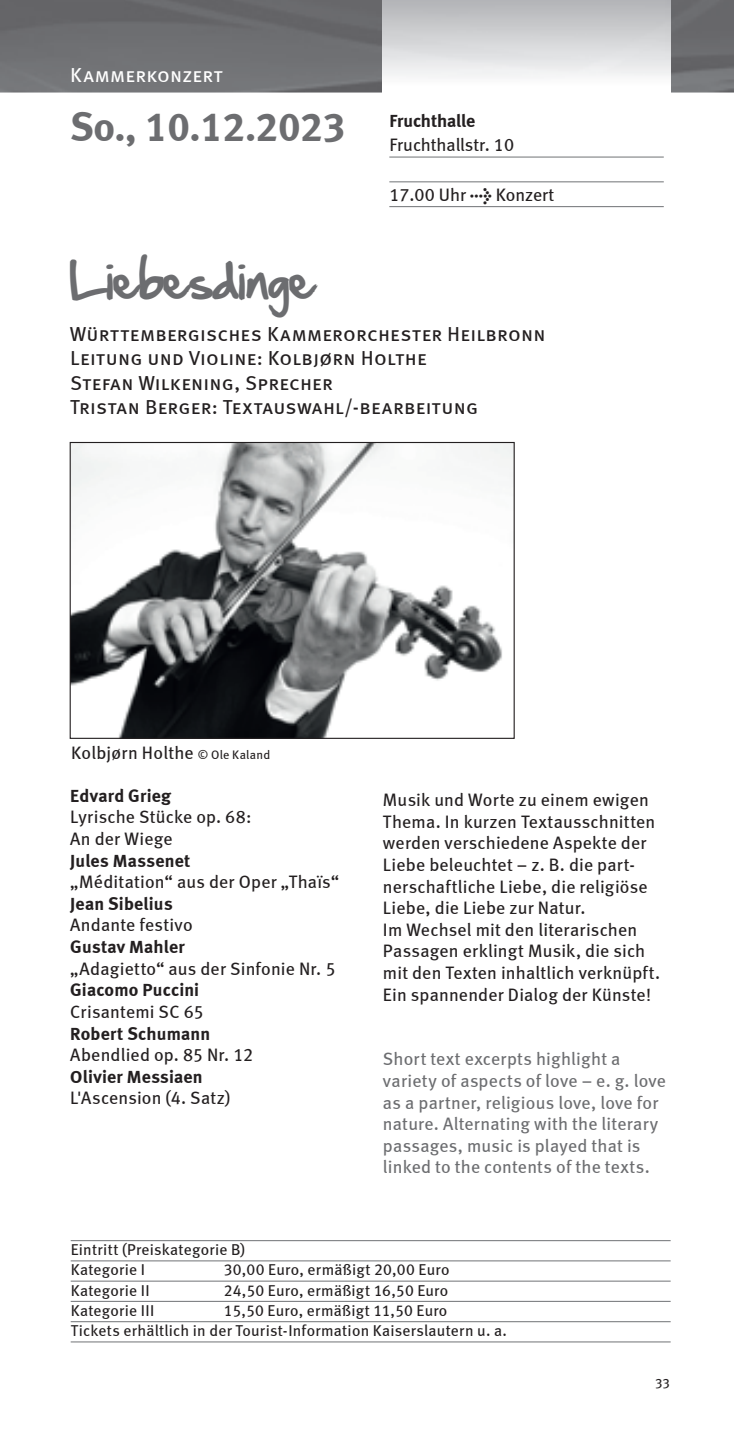
<style>
.page{position:relative;width:734px;height:1436px;background:#fff}
.page>*{position:absolute;margin:0;border:0;box-sizing:border-box;transform-origin:0 0}
.t1{font:45px "Hand Of Sean";letter-spacing:.02em;color:#6c6d70}
.t2{font:40.5px "Meta Bold LF";letter-spacing:-.01em;color:#6c6d70}
.t3{font:20.25px/24.3px "Meta Book LF Caps";letter-spacing:.015em;color:#231f20}
.t4{font:20.25px "Meta Book LF Caps";letter-spacing:.015em;color:#fff}
.t5{font:18px/21.6px "Meta Book LF";letter-spacing:.01em;color:#231f20}
.t6{font:18px/21.6px "Meta Book LF";letter-spacing:.01em;color:#6c6d70}
.t7{font:18px "Meta Bold LF";letter-spacing:.01em;color:#231f20}
.t8{font:15.75px/20.2px "Meta Book LF";letter-spacing:.015em;color:#231f20}
.t9{font:13.5px "Meta Book LF";color:#231f20}
.s1{font-family:"Meta Bold Expert"}
.s2{font-size:12.38px}
</style>
<div class="page">
<img style="left:0;top:0;width:733px;height:92px">
<img style="left:383px;top:0;width:287px;height:92px">
<img style="left:72px;top:444px;width:440px;height:292px">
<div style="left:70px;top:442px;width:444px;height:296px;border:1px solid #231f20"></div>
<hr style="left:389px;top:156px;width:274px;height:2px;background:#808285">
<hr style="left:389px;top:181px;width:274px;height:1px;background:#808285">
<hr style="left:389px;top:206px;width:274px;height:1px;background:#808285">
<hr style="left:71px;top:1239px;width:599px;height:1px;background:#808285">
<hr style="left:71px;top:1259px;width:599px;height:2px;background:#808285">
<hr style="left:71px;top:1280px;width:599px;height:1px;background:#808285">
<hr style="left:71px;top:1300px;width:599px;height:1px;background:#808285">
<hr style="left:71px;top:1320px;width:599px;height:1px;background:#808285">
<hr style="left:71px;top:1340px;width:599px;height:2px;background:#808285">
<p class="t4" style="left:70px;top:63px;width:154px">Kammerkonzert</p>
<h2 class="t2" style="left:70px;top:103px;width:276px">So., 10.12.2023</h2>
<h1 class="t1" style="left:70px;top:240px;width:244px">Liebesdinge</h1>
<p class="t7" style="left:389px;top:110px;width:87px">Fruchthalle</p>
<p class="t5" style="left:389px;top:134px;width:126px">Fruchthallstr. 10</p>
<p class="t5" style="left:389px;top:184px;width:166px">17.00 Uhr <span class="s1">l</span> Konzert</p>
<p class="t3" style="left:70px;top:321px;width:476px">Württembergisches Kammerorchester Heilbronn Leitung und Violine: Kolbjørn Holthe<br>Stefan Wilkening, Sprecher<br>Tristan Berger: Textauswahl/-bearbeitung</p>
<p class="t5" style="left:71px;top:741px;width:200px">Kolbjørn Holthe <span class="s2">© Ole Kaland</span></p>
<p class="t7" style="left:70px;top:784px;width:102px">Edvard Grieg</p>
<p class="t5" style="left:70px;top:806px;width:183px">Lyrische Stücke op. 68:<br>An der Wiege</p>
<p class="t7" style="left:70px;top:849px;width:121px">Jules Massenet</p>
<p class="t5" style="left:70px;top:870px;width:270px">„Méditation“ aus der Oper „Thaï s“</p>
<p class="t7" style="left:70px;top:892px;width:104px">Jean Sibelius</p>
<p class="t5" style="left:70px;top:914px;width:124px">Andante festivo</p>
<p class="t7" style="left:70px;top:936px;width:116px">Gustav Mahler</p>
<p class="t5" style="left:70px;top:957px;width:267px">„Adagietto“ aus der Sinfonie Nr. 5</p>
<p class="t7" style="left:70px;top:979px;width:130px">Giacomo Puccini</p>
<p class="t5" style="left:70px;top:1000px;width:135px">Crisantemi SC 65</p>
<p class="t7" style="left:70px;top:1022px;width:141px">Robert Schumann</p>
<p class="t5" style="left:70px;top:1043px;width:184px">Abendlied op. 85 Nr. 12</p>
<p class="t7" style="left:70px;top:1065px;width:134px">Olivier Messiaen</p>
<p class="t5" style="left:70px;top:1086px;width:162px">L'Ascension (4. Satz)</p>
<p class="t5" style="left:383px;top:788px;width:279px">Musik und Worte zu einem ewigen Thema. In kurzen Textausschnitten werden verschiedene Aspekte der Liebe beleuchtet – z. B. die part&shy;nerschaftliche Liebe, die religiöse Liebe, die Liebe zur Natur.<br>Im Wechsel mit den literarischen Passagen erklingt Musik, die sich mit den Texten inhaltlich verknüpft.<br>Ein spannender Dialog der Künste!</p>
<p class="t6" style="left:383px;top:1047px;width:284px">Short text excerpts highlight a variety of aspects of love – e. g. love as a partner, religious love, love for nature. Alternating with the literary passages, music is played that is linked to the contents of the texts.</p>
<p class="t8" style="left:71px;top:1239px;width:176px">Eintritt (Preiskategorie B)<br>Kategorie I</p>
<p class="t8" style="left:224px;top:1259px;width:227px">30,00 Euro, ermäßigt 20,00 Euro</p>
<p class="t8" style="left:71px;top:1279px;width:80px">Kategorie II</p>
<p class="t8" style="left:224px;top:1279px;width:226px">24,50 Euro, ermäßigt 16,50 Euro</p>
<p class="t8" style="left:71px;top:1299px;width:85px">Kategorie III</p>
<p class="t8" style="left:71px;top:1299px;width:437px;text-indent:153px">15,50 Euro, ermäßigt 11,50 Euro<br>Tickets erhältlich in der Tourist-Information Kaiserslautern u. a.</p>
<p class="t9" style="left:655px;top:1374px;width:17px">33</p>
</div>
